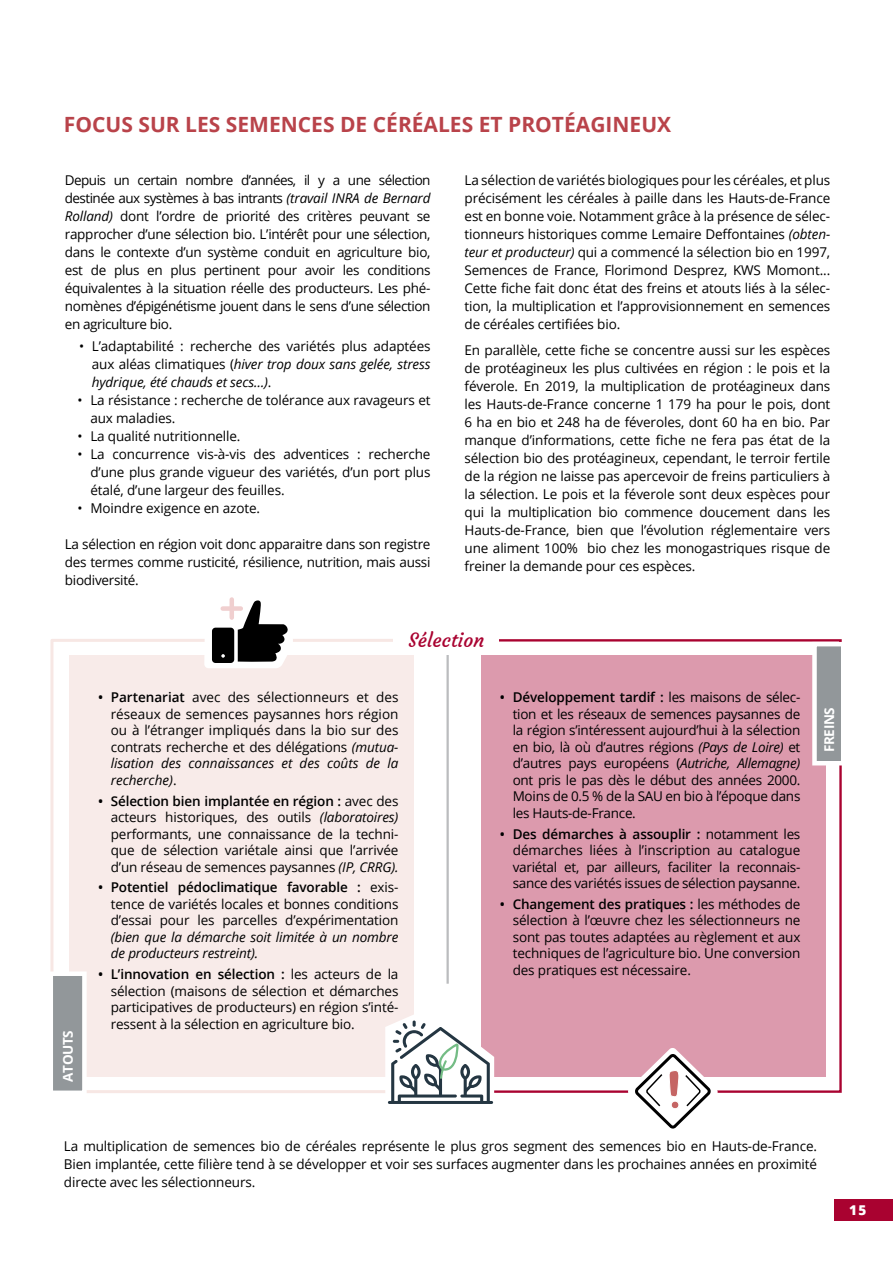
<style>
.page{position:relative;width:893px;height:1263px;background:#fff}
.page>*{position:absolute;margin:0;border:0;box-sizing:border-box;transform-origin:0 0}
.t1{font:700 21px "Open Sans";color:#b9434a}
.t2{font:19.5px "Courgette";color:#a90230}
.t3{font:13.5px/18px "Open Sans";letter-spacing:-.01em;color:#000;text-align:justify}
.t4{font:italic 13.5px/16.5px "Open Sans";letter-spacing:-.01em;color:#000}
.t5{font:700 13.5px "Open Sans";letter-spacing:-.02em;color:#fff}
.t6{font:800 13.5px "Open Sans";color:#fff}
.s1{font-style:italic}
.s2{font-weight:600}
</style>
<div class="page">
<div style="left:834px;top:1199px;width:59px;height:21px;background:#a90230"></div>
<div style="left:50px;top:639px;width:351px;height:454px;border:3px solid #f7e7e4"></div>
<div style="left:481px;top:655px;width:345px;height:422px;background:#dc9aad"></div>
<div style="left:69px;top:655px;width:344px;height:422px;background:#f8ebe9"></div>
<div style="left:446px;top:646px;width:3px;height:338px;border:1px solid #bbbcbe"></div>
<div style="left:51px;top:974px;width:33px;height:119px;background:#92979a"></div>
<div style="left:49px;top:971px;width:38px;height:124px;border:4px solid #fff"></div>
<div style="left:394px;top:621px;width:105px;height:33px;background:#fff"></div>
<div style="left:814px;top:644px;width:29px;height:119px;background:#92979a"></div>
<div style="left:812px;top:642px;width:33px;height:123px;border:4px solid #fff"></div>
<svg style="left:385px;top:1004px;width:109px;height:100px"></svg>
<svg style="left:628px;top:1048px;width:90px;height:81px"></svg>
<svg style="left:204px;top:597px;width:89px;height:71px"></svg>
<div style="left:223px;top:606px;width:18px;height:5px;background:#f0cfcf"></div>
<hr style="left:230px;top:599px;width:4px;height:19px;background:#f0cfcf">
<h1 class="t1" style="left:64px;top:110px;width:609px">FOCUS SUR LES SEMENCES DE CÉRÉALES ET PROTÉAGINEUX</h1>
<p class="t3" style="left:65px;top:171px;width:367px">Depuis un certain nombre d’années, il y a une sélection destinée aux systèmes à bas intrants <span class="s1">(travail INRA de Bernard Rolland)</span> dont l’ordre de priorité des critères peuvant se rapprocher d’une sélection bio. L’intérêt pour une sélection, dans le contexte d’un système conduit en agriculture bio, est de plus en plus pertinent pour avoir les conditions équivalentes à la situation réelle des producteurs. Les phé&shy;nomènes d’épigénétisme jouent dans le sens d’une sélection en agriculture bio.</p>
<p class="t3" style="left:92px;top:337px;width:340px;text-indent:-13px">• L’adaptabilité : recherche des variétés plus adaptées aux aléas climatiques (<span class="s1">hiver trop doux sans gelée, stress hydrique, été chauds et secs…)</span>.</p>
<p class="t3" style="left:90px;top:391px;width:342px;text-indent:-13px">• La résistance : recherche de tolérance aux ravageurs et aux maladies.</p>
<p class="t3" style="left:78px;top:427px;width:164px">• La qualité nutritionnelle.</p>
<p class="t3" style="left:90px;top:445px;width:342px;text-indent:-13px">• La concurrence vis-à-vis des adventices : recherche d’une plus grande vigueur des variétés, d’un port plus étalé, d’une largeur des feuilles.</p>
<p class="t3" style="left:78px;top:499px;width:184px">• Moindre exigence en azote.</p>
<p class="t3" style="left:65px;top:535px;width:367px">La sélection en région voit donc apparaitre dans son registre des termes comme rusticité, résilience, nutrition, mais aussi biodiversité.</p>
<p class="t3" style="left:465px;top:171px;width:367px">La sélection de variétés biologiques pour les céréales, et plus précisément les céréales à paille dans les Hauts-de-France est en bonne voie. Notamment grâce à la présence de sélec&shy;tionneurs historiques comme Lemaire Deffontaines <span class="s1">(obten&shy;teur et producteur)</span> qui a commencé la sélection bio en 1997, Semences de France, Florimond Desprez, KWS Momont...<br>Cette fiche fait donc état des freins et atouts liés à la sélec&shy;tion, la multiplication et l’approvisionnement en semences de céréales certifiées bio.</p>
<p class="t3" style="left:465px;top:341px;width:367px">En parallèle, cette fiche se concentre aussi sur les espèces de protéagineux les plus cultivées en région : le pois et la féverole. En 2019, la multiplication de protéagineux dans les Hauts-de-France concerne 1 179 ha pour le pois, dont 6 ha en bio et 248 ha de féveroles, dont 60 ha en bio. Par manque d’informations, cette fiche ne fera pas état de la sélection bio des protéagineux, cependant, le terroir fertile de la région ne laisse pas apercevoir de freins particuliers à la sélection. Le pois et la féverole sont deux espèces pour qui la multiplication bio commence doucement dans les Hauts-de-France, bien que l’évolution réglementaire vers une aliment 100% bio chez les monogastriques risque de freiner la demande pour ces espèces.</p>
<p class="t5" style="left:58px;top:1082px;width:53px;rotate:-90deg">ATOUTS</p>
<h2 class="t2" style="left:409px;top:628px;width:77px">Sélection</h2>
<p class="t3" style="left:111px;top:689px;width:289px;line-height:16.5px;text-indent:-13px"><span class="s2">• Partenariat</span> avec des sélectionneurs et des réseaux de semences paysannes hors région ou à l’étranger impliqués dans la bio sur des contrats recherche et des délégations <span class="s1">(mutua&shy;lisation des connaissances et des coûts de la recherche)</span>.</p>
<p class="t3" style="left:111px;top:792px;width:289px;line-height:16.5px;text-indent:-13px"><span class="s2">• Sélection bien implantée en région :</span> avec des acteurs historiques, des outils <span class="s1">(laboratoires) </span>performants, une connaissance de la techni&shy;que de sélection variétale ainsi que l’arrivée d’un réseau de semences paysannes <span class="s1">(IP, CRRG).</span></p>
<p class="t3" style="left:111px;top:879px;width:289px;line-height:16.5px;text-indent:-13px"><span class="s2">• Potentiel pédoclimatique favorable :</span> exis&shy;tence de variétés locales et bonnes conditions d’essai pour les parcelles d’expérimentation</p>
<p class="t4" style="left:111px;top:928px;width:289px">(bien que la démarche soit limitée à un nombre de producteurs restreint).</p>
<p class="t3" style="left:111px;top:966px;width:289px;line-height:16.5px;text-indent:-13px"><span class="s2">• L’innovation en sélection :</span> les acteurs de la sélection (maisons de sélection et démarches participatives de producteurs) en région s’inté&shy;ressent à la sélection en agriculture bio.</p>
<p class="t3" style="left:513px;top:689px;width:289px;line-height:16.5px;text-indent:-13px"><span class="s2">• Développement tardif :</span> les maisons de sélec&shy;tion et les réseaux de semences paysannes de la région s’intéressent aujourd’hui à la sélection en bio, là où d’autres régions <span class="s1">(Pays de Loire)</span> et d’autres pays européens (<span class="s1">Autriche, Allemagne) </span>ont pris le pas dès le début des années 2000.<br>Moins de 0.5 % de la SAU en bio à l’époque dans les Hauts-de-France.</p>
<p class="t3" style="left:513px;top:825px;width:289px;line-height:16.5px;text-indent:-13px"><span class="s2">• Des démarches à assouplir :</span> notamment les démarches liées à l’inscription au catalogue variétal et, par ailleurs, faciliter la reconnais&shy;sance des variétés issues de sélection paysanne.</p>
<p class="t3" style="left:513px;top:895px;width:289px;line-height:16.5px;text-indent:-13px"><span class="s2">• Changement des pratiques :</span> les méthodes de sélection à l’œuvre chez les sélectionneurs ne sont pas toutes adaptées au règlement et aux techniques de l’agriculture bio. Une conversion des pratiques est nécessaire.</p>
<p class="t5" style="left:820px;top:752px;width:47px;rotate:-90deg">FREINS</p>
<p class="t3" style="left:64px;top:1137px;width:754px">La multiplication de semences bio de céréales représente le plus gros segment des semences bio en Hauts-de-France.<br>Bien implantée, cette filière tend à se développer et voir ses surfaces augmenter dans les prochaines années en proximité directe avec les sélectionneurs.</p>
<p class="t6" style="left:849px;top:1199px;width:19px">15</p>
</div>
